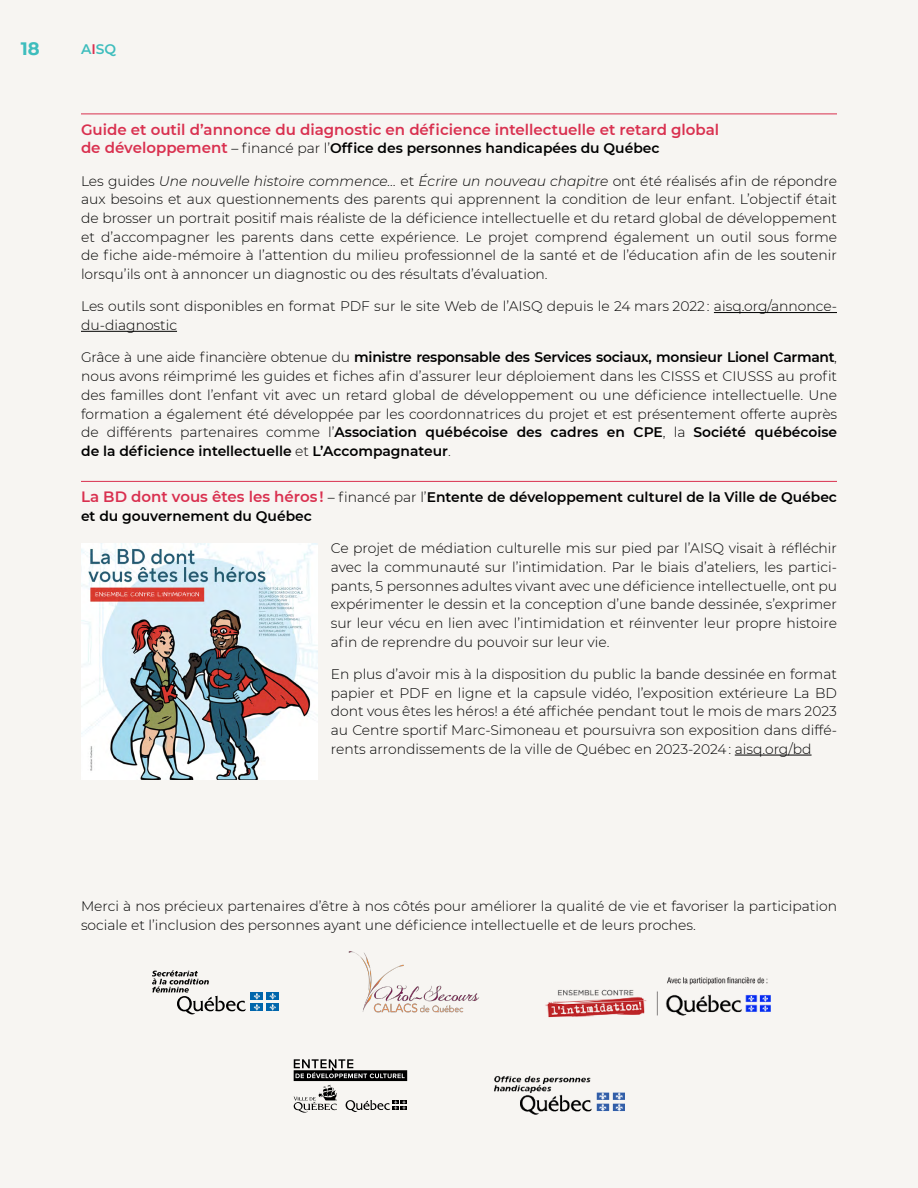
<style>
.page{position:relative;width:918px;height:1188px;background:#f7f5f2}
.page>*{position:absolute;margin:0;border:0;box-sizing:border-box;transform-origin:0 0}
.t1{font:700 18px "Montserrat";color:#3ebdbd}
.t2{font:600 15px "Montserrat";color:#d9304f}
.t3{font:300 13.8px/18.8px "Montserrat";color:#000}
.t4{font:600 13.8px/18.8px "Montserrat";color:#000}
.t5{font:600 13.8px "Montserrat";color:#3ebdbd}
.s1{color:#d9304f}
.s2{font-size:15px;color:#d9304f}
.s3{font-weight:300}
.s4{font-style:italic}
.s5{font-weight:600}
</style>
<div class="page">
<hr style="left:81px;top:114px;width:756px;height:1px;background:#d9304f">
<hr style="left:714px;top:312px;width:123px;height:1px;background:#000">
<hr style="left:81px;top:331px;width:96px;height:1px;background:#000">
<hr style="left:81px;top:481px;width:756px;height:1px;background:#d9304f">
<hr style="left:735px;top:755px;width:77px;height:1px;background:#000">
<img style="left:348px;top:951px;width:132px;height:62px">
<svg style="left:152px;top:970px;width:94px;height:45px"></svg>
<div style="left:251px;top:992px;width:12px;height:8px;background:#0066ac"></div>
<div style="left:267px;top:992px;width:12px;height:8px;background:#0066ac"></div>
<div style="left:251px;top:1004px;width:12px;height:7px;background:#0066ac"></div>
<svg style="left:254px;top:993px;width:6px;height:18px"></svg>
<div style="left:267px;top:1004px;width:12px;height:7px;background:#0066ac"></div>
<svg style="left:269px;top:993px;width:7px;height:18px"></svg>
<img style="left:545px;top:977px;width:226px;height:41px">
<svg style="left:294px;top:1059px;width:113px;height:54px"></svg>
<img style="left:494px;top:1076px;width:130px;height:39px">
<img style="left:81px;top:543px;width:236px;height:236px">
<h1 class="t1" style="left:21px;top:36px;width:21px">18</h1>
<p class="t5" style="left:81px;top:39px;width:37px">A<span class="s1">I</span>SQ</p>
<p class="t2" style="left:81px;top:119px;width:640px">Guide et outil d’annonce du diagnostic en déficience intellectuelle et retard global</p>
<p class="t4" style="left:81px;top:138px;width:580px"><span class="s2">de développement</span> <span class="s3">– financé par l’</span>Office des personnes handicapées du Québec</p>
<p class="t3" style="left:81px;top:171px;width:758px;text-align:justify">Les guides <span class="s4">Une nouvelle histoire commence…</span> et <span class="s4">Écrire un nouveau chapitre</span> ont été réalisés afin de répondre aux besoins et aux questionnements des parents qui apprennent la condition de leur enfant. L’objectif était de brosser un portrait positif mais réaliste de la déficience intellectuelle et du retard global de développement et d’accompagner les parents dans cette expérience. Le projet comprend également un outil sous forme de fiche aide-mémoire à l’attention du milieu professionnel de la santé et de l’éducation afin de les soutenir lorsqu’ils ont à annoncer un diagnostic ou des résultats d’évaluation.</p>
<p class="t3" style="left:81px;top:297px;width:758px">Les outils sont disponibles en format PDF sur le site Web de l’AISQ depuis le 24 mars 2022 : aisq.org/annonce&shy;du-diagnostic</p>
<p class="t3" style="left:81px;top:348px;width:758px;text-align:justify">Grâce à une aide financière obtenue du <span class="s5">ministre responsable des Services sociaux, monsieur Lionel Carmant</span>, nous avons réimprimé les guides et fiches afin d’assurer leur déploiement dans les CISSS et CI USSS au profit des familles dont l’enfant vit avec un retard global de développement ou une déficience intellectuelle. Une formation a également été développée par les coordonnatrices du projet et est présentement offerte auprès de différents partenaires comme l’<span class="s5">Association québécoise des cadres en CPE</span>, la <span class="s5">Société québécoise de la déficience intellectuelle</span> et <span class="s5">L’Accompagnateur</span>.</p>
<p class="t4" style="left:81px;top:487px;width:758px"><span class="s2">La BD dont vous êtes les héros !</span> <span class="s3">– financé par l’</span>Entente de développement culturel de la Ville de Québec et du gouvernement du Québec</p>
<p class="t3" style="left:331px;top:538px;width:508px;text-align:justify">Ce projet de médiation culturelle mis sur pied par l’AISQ visait à réfléchir avec la communauté sur l’intimidation. Par le biais d’ateliers, les partici&shy;pants, 5 personnes adultes vivant avec une déficience intellectuelle, ont pu expérimenter le dessin et la conception d’une bande dessinée, s’exprimer sur leur vécu en lien avec l’intimidation et réinventer leur propre histoire afin de reprendre du pouvoir sur leur vie.</p>
<p class="t3" style="left:331px;top:664px;width:508px">En plus d’avoir mis à la disposition du public la bande dessinée en format papier et PDF</p>
<p class="t3" style="left:331px;top:683px;width:508px;text-indent:104px">en ligne et la capsule vidéo, l’exposition extérieure La BD dont vous êtes les héros! a été affichée pendant tout le mois de mars 2023 au Centre sportif Marc-Simoneau et poursuivra son exposition dans diffé&shy;rents arrondissements de la ville de Québec en 2023-2024 : aisq.org/bd</p>
<p class="t3" style="left:81px;top:896px;width:758px">Merci à nos précieux partenaires d’être à nos côtés pour améliorer la qualité de vie et favoriser la participation sociale et l’inclusion des personnes ayant une déficience intellectuelle et de leurs proches.</p>
</div>
